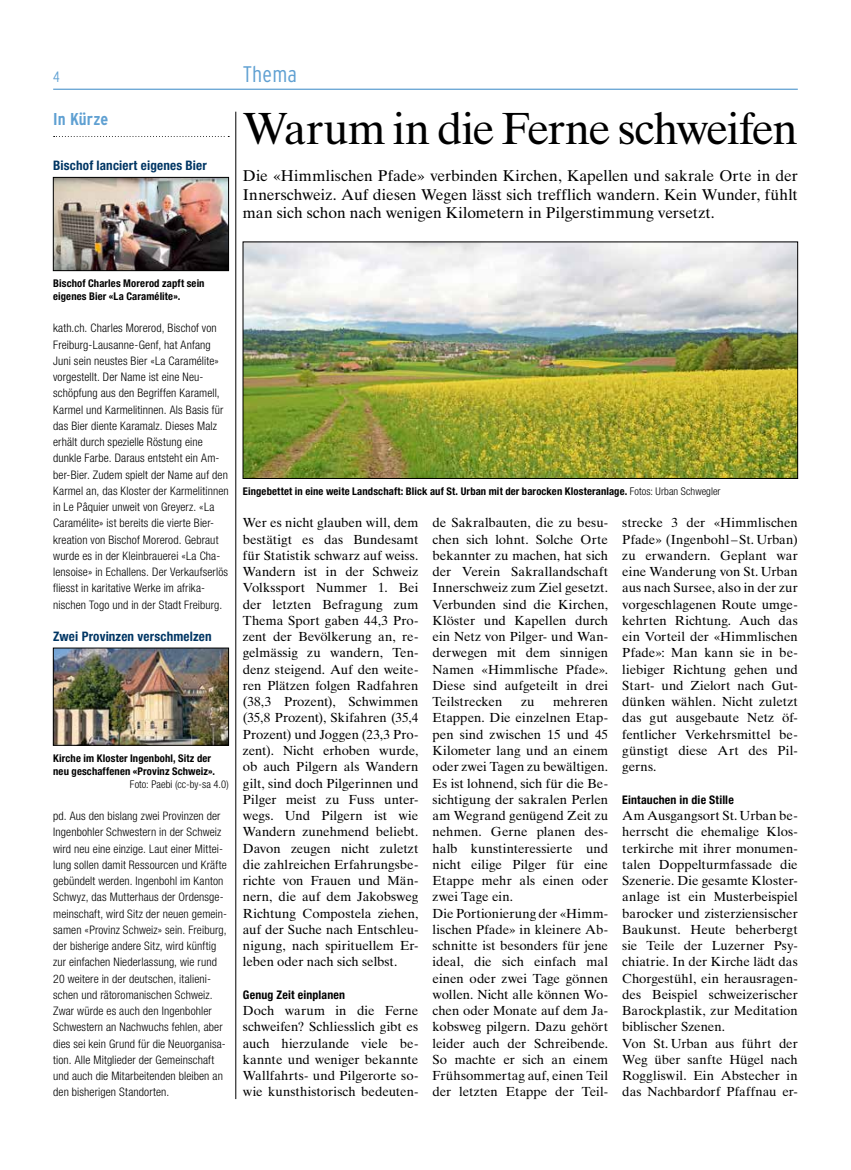
<style>
.page{position:relative;width:851px;height:1170px;background:#fff}
.page>*{position:absolute;margin:0;border:0;box-sizing:border-box;transform-origin:0 0}
.t1{font:45px "Times Ten LT Std";letter-spacing:-.035em;color:#000}
.t2{font:300 condensed 22.5px "Interstate";letter-spacing:.01em;color:#5fa0d2}
.t3{font:700 condensed 17.12px "Interstate";letter-spacing:.005em;color:#5fa0d2}
.t4{font:15.62px/18.8px "Times Ten LT Std";letter-spacing:-.005em;color:#000;text-align:justify}
.t5{font:300 condensed 15px "Interstate";color:#5fa0d2}
.t6{font:13.12px/16.2px "Times Ten LT Std";color:#000;text-align:justify}
.t7{font:700 condensed 13.12px "Helvetica Neue LT Std";letter-spacing:.01em;color:#003664}
.t8{font:700 condensed 11.88px "Helvetica Neue LT Std";letter-spacing:.015em;color:#000}
.t9{font:300 condensed 11.75px/16.2px "Helvetica Neue LT Std";letter-spacing:.01em;color:#000}
.t10{font:700 condensed 10.62px/12.8px "Helvetica Neue LT Std";letter-spacing:.01em;color:#000}
.t11{font:300 condensed 10.62px "Helvetica Neue LT Std";letter-spacing:.005em;color:#000}
.s1{font-weight:300}
</style>
<div class="page">
<svg style="left:54px;top:136px;width:175px;height:1px"></svg>
<hr style="left:235px;top:112px;width:1px;height:986px;background:#000">
<hr style="left:53px;top:89px;width:744px;height:1px;background:#5fa0d2">
<img style="left:245px;top:244px;width:550px;height:232px">
<img style="left:55px;top:650px;width:172px;height:93px">
<div style="left:53px;top:648px;width:176px;height:97px;border:1px solid #000"></div>
<img style="left:55px;top:179px;width:172px;height:90px">
<div style="left:53px;top:177px;width:176px;height:94px;border:1px solid #000"></div>
<p class="t5" style="left:53px;top:68px;width:8px">4</p>
<h2 class="t2" style="left:243px;top:62px;width:56px">Thema</h2>
<h1 class="t1" style="left:243px;top:102px;width:556px">Warum in die Ferne schweifen</h1>
<p class="t4" style="left:243px;top:166px;width:556px">Die «Himmlischen Pfade» verbinden Kirchen, Kapellen und sakrale Orte in der Innerschweiz. Auf diesen Wegen lässt sich trefflich wandern. Kein Wunder, fühlt man sich schon nach wenigen Kilometern in Pilgerstimmung versetzt.</p>
<h3 class="t3" style="left:53px;top:110px;width:56px">In Kürze</h3>
<p class="t7" style="left:53px;top:157px;width:155px">Bischof lanciert eigenes Bier</p>
<p class="t10" style="left:53px;top:277px;width:153px">Bischof Charles Morerod zapft sein eigenes Bier «La Caramélite».</p>
<p class="t9" style="left:53px;top:320px;width:177px">kath.ch. Charles Morerod, Bischof von Freiburg-Lausanne-Genf, hat Anfang Juni sein neustes Bier «La Caramélite» vorgestellt. Der Name ist eine Neu&shy;schöpfung aus den Begriffen Karamell, Karmel und Karmelitinnen. Als Basis für das Bier diente Karamalz. Dieses Malz erhält durch spezielle Röstung eine dunkle Farbe. Daraus entsteht ein Am&shy;ber-Bier. Zudem spielt der Name auf den Karmel an, das Kloster der Karmelitinnen in Le Pâquier unweit von Greyerz. «La Caramélite» ist bereits die vierte Bier&shy;kreation von Bischof Morerod. Gebraut wurde es in der Kleinbrauerei «La Cha&shy;lensoise» in Echallens. Der Verkaufserlös fliesst in karitative Werke im afrika&shy;nischen Togo und in der Stadt Freiburg.</p>
<p class="t7" style="left:53px;top:628px;width:160px">Zwei Provinzen verschmelzen</p>
<p class="t10" style="left:53px;top:751px;width:163px">Kirche im Kloster Ingenbohl, Sitz der neu geschaffenen «Provinz Schweiz».</p>
<p class="t11" style="left:130px;top:777px;width:100px">Foto: Paebi (cc-by-sa 4.0)</p>
<p class="t9" style="left:53px;top:807px;width:175px">pd. Aus den bislang zwei Provinzen der Ingenbohler Schwestern in der Schweiz wird neu eine einzige. Laut einer Mittei&shy;lung sollen damit Ressourcen und Kräfte gebündelt werden. Ingenbohl im Kanton Schwyz, das Mutterhaus der Ordensge&shy;meinschaft, wird Sitz der neuen gemein&shy;samen «Provinz Schweiz» sein. Freiburg, der bisherige andere Sitz, wird künftig zur einfachen Niederlassung, wie rund 20 weitere in der deutschen, italieni&shy;schen und rätoromanischen Schweiz.<br>Zwar würde es auch den Ingenbohler Schwestern an Nachwuchs fehlen, aber dies sei kein Grund für die Neuorganisa&shy;tion. Alle Mitglieder der Gemeinschaft und auch die Mitarbeitenden bleiben an den bisherigen Standorten.</p>
<p class="t10" style="left:243px;top:484px;width:479px">Eingebettet in eine weite Landschaft: Blick auf St. Urban mit der barocken Klosteranlage. <span class="s1">Fotos: Urban Schwegler</span></p>
<p class="t6" style="left:243px;top:514px;width:177px">Wer es nicht glauben will, dem bestätigt es das Bundesamt für Statistik schwarz auf weiss.<br>Wandern ist in der Schweiz Volkssport Nummer 1. Bei der letzten Befragung zum Thema Sport gaben 44,3 Pro&shy;zent der Bevölkerung an, re&shy;gelmässig zu wandern, Ten&shy;denz steigend. Auf den weite&shy;ren Plätzen folgen Radfahren (38,3 Prozent), Schwimmen (35,8 Prozent), Skifahren (35,4<br>Prozent) und Joggen (23,3 Pro&shy;zent). Nicht erhoben wurde, ob auch Pilgern als Wandern gilt, sind doch Pilgerinnen und Pilger meist zu Fuss unter&shy;wegs. Und Pilgern ist wie Wandern zunehmend beliebt.<br>Davon zeugen nicht zuletzt die zahlreichen Erfahrungsbe&shy;richte von Frauen und Män&shy;nern, die auf dem Jakobsweg Richtung Compostela ziehen, auf der Suche nach Entschleu&shy;nigung, nach spirituellem Er&shy;leben oder nach sich selbst.</p>
<p class="t8" style="left:243px;top:987px;width:104px">Genug Zeit einplanen</p>
<p class="t6" style="left:243px;top:1002px;width:177px">Doch warum in die Ferne schweifen? Schliesslich gibt es auch hierzulande viele be&shy;kannte und weniger bekannte Wallfahrts- und Pilgerorte so&shy;wie kunsthistorisch bedeuten-</p>
<p class="t6" style="left:432px;top:514px;width:177px">de Sakralbauten, die zu besu&shy;chen sich lohnt. Solche Orte bekannter zu machen, hat sich der Verein Sakrallandschaft Innerschweiz zum Ziel gesetzt.<br>Verbunden sind die Kirchen, Klöster und Kapellen durch ein Netz von Pilger- und Wan&shy;derwegen mit dem sinnigen Namen «Himmlische Pfade».<br>Diese sind aufgeteilt in drei Teilstrecken</p>
<p class="t6" style="left:432px;top:693px;width:177px;text-align:left;text-indent:120px">mehreren<br>Etappen. Die einzelnen Etap&shy;pen sind zwischen 15 und 45<br>Kilometer lang und an einem oder zwei Tagen zu bewältigen.<br>Es ist lohnend, sich für die Be&shy;sichtigung der sakralen Perlen am Wegrand genügend Zeit zu nehmen. Gerne planen des&shy;halb kunstinteressierte und nicht eilige Pilger für eine<br>Etappe mehr als einen oder zwei Tage ein.<br>Die Portionierung der «Himm&shy;lischen Pfade» in kleinere Ab&shy;schnitte ist besonders für jene ideal, die sich einfach mal einen oder zwei Tage gönnen wollen. Nicht alle können Wo&shy;chen oder Monate auf dem Ja&shy;kobsweg pilgern. Dazu gehört leider auch der Schreibende.<br>So machte er sich an einem<br>Frühsommertag auf, einen Teil der letzten Etappe der Teil-</p>
<p class="t6" style="left:521px;top:693px;width:15px">zu</p>
<p class="t6" style="left:622px;top:514px;width:177px">strecke 3 der «Himmlischen Pfade» (Ingenbohl –St. Urban) zu erwandern. Geplant war eine Wanderung von St. Urban aus nach Sursee, also in der zur vorgeschlagenen Route umge&shy;kehrten Richtung. Auch das ein Vorteil der «Himmlischen Pfade»: Man kann sie in be&shy;liebiger Richtung gehen und Start- und Zielort nach Gut&shy;dünken wählen. Nicht zuletzt das gut ausgebaute Netz öf&shy;fentlicher Verkehrsmittel be&shy;günstigt diese Art des Pil&shy;gerns.</p>
<p class="t8" style="left:622px;top:792px;width:113px">Eintauchen in die Stille</p>
<p class="t6" style="left:622px;top:807px;width:177px;text-align:left">Am Ausgangsort St. Urban be&shy;herrscht die ehemalige Klos&shy;terkirche mit ihrer monumen&shy;talen Doppelturmfassade die<br>Szenerie. Die gesamte Kloster&shy;anlage ist ein Musterbeispiel barocker und zisterziensischer<br>Baukunst. Heute beherbergt sie Teile der Luzerner Psy&shy;chiatrie. In der Kirche lädt das<br>Chorgestühl, ein herausragen&shy;des Beispiel schweizerischer<br>Barockplastik, zur Meditation biblischer Szenen.<br>Von St. Urban aus führt der<br>Weg über sanfte Hügel nach<br>Roggliswil. Ein Abstecher in das Nachbardorf Pfaffnau er-</p>
</div>
